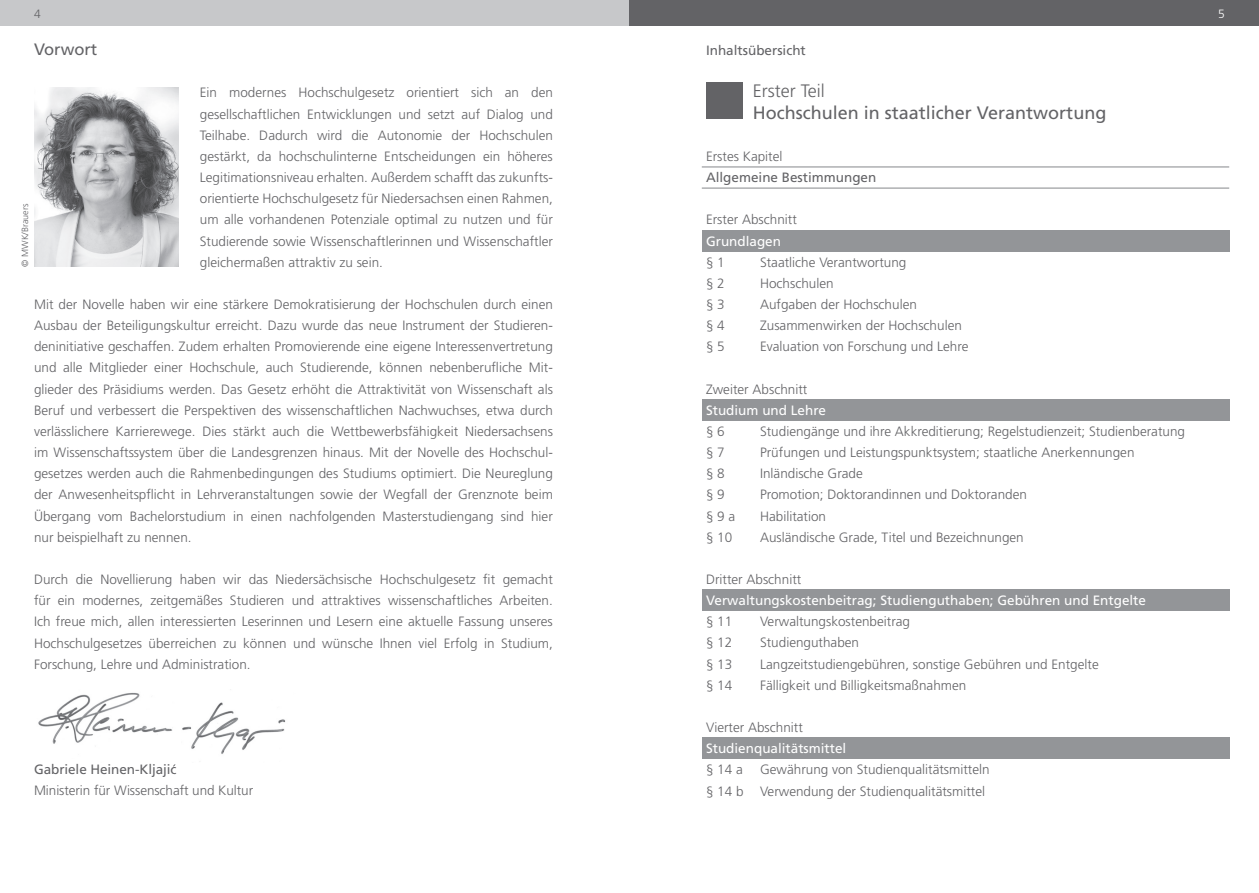
<style>
.page{position:relative;width:1259px;height:893px;background:#fff}
.page>*{position:absolute;margin:0;border:0;box-sizing:border-box;transform-origin:0 0}
.t1{font:18px "Frutiger";color:#636366}
.t2{font:300 18px "Frutiger";color:#636366}
.t3{font:16.5px "Frutiger";color:#636366}
.t4{font:300 13.5px/21.1px "Frutiger";color:#636366;text-align:justify}
.t5{font:13.5px "Frutiger";color:#fff}
.t6{font:13.5px "Frutiger";color:#636366}
.t7{font:300 12px "Frutiger";color:#636366}
.t8{font:300 12px "Frutiger";color:#fff}
.t9{font:300 9px "Frutiger";color:#636366}
</style>
<div class="page">
<div style="left:0;top:0;width:629px;height:26px;background:#c7c8ca"></div>
<div style="left:629px;top:0;width:630px;height:26px;background:#636366"></div>
<div style="left:702px;top:589px;width:527px;height:22px;background:#939598"></div>
<div style="left:702px;top:737px;width:527px;height:22px;background:#939598"></div>
<div style="left:702px;top:399px;width:527px;height:21px;background:#939598"></div>
<div style="left:702px;top:230px;width:527px;height:22px;background:#939598"></div>
<div style="left:706px;top:82px;width:36px;height:37px;background:#636366"></div>
<img style="left:34px;top:88px;width:145px;height:179px">
<hr style="left:702px;top:166px;width:527px;height:1px;background:#939598">
<hr style="left:702px;top:188px;width:527px;height:1px;background:#939598">
<img style="left:38px;top:692px;width:248px;height:62px">
<p class="t7" style="left:34px;top:7px;width:8px">4</p>
<p class="t8" style="left:1218px;top:7px;width:8px">5</p>
<p class="t3" style="left:34px;top:40px;width:65px">Vorwort</p>
<p class="t4" style="left:200px;top:82px;width:354px">Ein modernes Hochschulgesetz orientiert sich an den gesellschaftlichen Entwicklungen und setzt auf Dialog und Teilhabe. Dadurch wird die Autonomie der Hochschulen gestärkt, da hochschulinterne Entscheidungen ein höheres Legitimationsniveau erhalten. Außerdem schafft das zukunfts&shy;orientierte Hochschulgesetz für Niedersachsen einen Rahmen, um alle vorhandenen Potenziale optimal zu nutzen und für Studierende sowie Wissenschaftlerinnen und Wissenschaftler gleichermaßen attraktiv zu sein.</p>
<p class="t4" style="left:34px;top:294px;width:520px">Mit der Novelle haben wir eine stärkere Demokratisierung der Hochschulen durch einen Ausbau der Beteiligungskultur erreicht. Dazu wurde das neue Instrument der Studieren&shy;deninitiative geschaffen. Zudem erhalten Promovierende eine eigene Interessenvertretung und alle Mitglieder einer Hochschule, auch Studierende, können nebenberufliche Mit&shy;glieder des Präsidiums werden. Das Gesetz erhöht die Attraktivität von Wissenschaft als Beruf und verbessert die Perspektiven des wissenschaftlichen Nachwuchses, etwa durch verlässlichere Karrierewege. Dies stärkt auch die Wettbewerbsfähigkeit Niedersachsens im Wissenschaftssystem über die Landesgrenzen hinaus. Mit der Novelle des Hochschul&shy;gesetzes werden auch die Rahmenbedingungen des Studiums optimiert. Die Neureglung der Anwesenheitspflicht in Lehrveranstaltungen sowie der Wegfall der Grenznote beim Übergang vom Bachelorstudium in einen nachfolgenden Masterstudiengang sind hier nur beispielhaft zu nennen.</p>
<p class="t4" style="left:34px;top:569px;width:520px">Durch die Novellierung haben wir das Niedersächsische Hochschulgesetz fit gemacht für ein modernes, zeitgemäßes Studieren und attraktives wissenschaftliches Arbeiten.<br>Ich freue mich, allen interessierten Leserinnen und Lesern eine aktuelle Fassung unseres Hochschulgesetzes überreichen zu können und wünsche Ihnen viel Erfolg in Studium, Forschung, Lehre und Administration.</p>
<p class="t6" style="left:706px;top:43px;width:101px">Inhaltsübersicht</p>
<h1 class="t2" style="left:753px;top:81px;width:73px">Erster Teil</h1>
<h1 class="t1" style="left:753px;top:102px;width:355px">Hochschulen in staatlicher Verantwortung</h1>
<p class="t4" style="left:706px;top:146px;width:78px">Erstes Kapitel</p>
<p class="t6" style="left:706px;top:169px;width:172px">Allgemeine Bestimmungen</p>
<p class="t4" style="left:706px;top:209px;width:92px">Erster Abschnitt</p>
<p class="t5" style="left:706px;top:233px;width:77px">Grundlagen</p>
<p class="t4" style="left:706px;top:251px;width:20px">§ 1</p>
<p class="t4" style="left:760px;top:251px;width:148px">Staatliche Verantwortung</p>
<p class="t4" style="left:706px;top:273px;width:20px">§ 2</p>
<p class="t4" style="left:760px;top:273px;width:75px">Hochschulen</p>
<p class="t4" style="left:706px;top:294px;width:20px">§ 3</p>
<p class="t4" style="left:760px;top:294px;width:158px">Aufgaben der Hochschulen</p>
<p class="t4" style="left:706px;top:315px;width:20px">§ 4</p>
<p class="t4" style="left:760px;top:315px;width:203px">Zusammenwirken der Hochschulen</p>
<p class="t4" style="left:706px;top:336px;width:20px">§ 5</p>
<p class="t4" style="left:760px;top:336px;width:210px">Evaluation von Forschung und Lehre</p>
<p class="t4" style="left:706px;top:378px;width:103px">Zweiter Abschnitt</p>
<p class="t5" style="left:706px;top:402px;width:122px">Studium und Lehre</p>
<p class="t4" style="left:706px;top:421px;width:20px">§ 6</p>
<p class="t4" style="left:760px;top:421px;width:426px">Studiengänge und ihre Akkreditierung; Regelstudienzeit; Studienberatung</p>
<p class="t4" style="left:706px;top:442px;width:20px">§ 7</p>
<p class="t4" style="left:760px;top:442px;width:376px">Prüfungen und Leistungspunktsystem; staatliche Anerkennungen</p>
<p class="t4" style="left:706px;top:463px;width:20px">§ 8</p>
<p class="t4" style="left:760px;top:463px;width:104px">Inländische Grade</p>
<p class="t4" style="left:706px;top:484px;width:20px">§ 9</p>
<p class="t4" style="left:760px;top:484px;width:268px">Promotion; Doktorandinnen und Doktoranden</p>
<p class="t4" style="left:706px;top:505px;width:31px">§ 9 a</p>
<p class="t4" style="left:760px;top:505px;width:68px">Habilitation</p>
<p class="t4" style="left:706px;top:526px;width:28px">§ 10</p>
<p class="t4" style="left:760px;top:526px;width:265px">Ausländische Grade, Titel und Bezeichnungen</p>
<p class="t4" style="left:706px;top:569px;width:97px">Dritter Abschnitt</p>
<p class="t5" style="left:706px;top:592px;width:441px">Verwaltungskostenbeitrag; Studienguthaben; Gebühren und Entgelte</p>
<p class="t4" style="left:706px;top:611px;width:28px">§ 11</p>
<p class="t4" style="left:760px;top:611px;width:152px">Verwaltungskostenbeitrag</p>
<p class="t4" style="left:706px;top:632px;width:28px">§ 12</p>
<p class="t4" style="left:760px;top:632px;width:101px">Studienguthaben</p>
<p class="t4" style="left:706px;top:653px;width:28px">§ 13</p>
<p class="t4" style="left:760px;top:653px;width:340px">Langzeitstudiengebühren, sonstige Gebühren und Entgelte</p>
<p class="t4" style="left:706px;top:674px;width:28px">§ 14</p>
<p class="t4" style="left:760px;top:674px;width:208px">Fälligkeit und Billigkeitsmaßnahmen</p>
<p class="t4" style="left:706px;top:717px;width:98px">Vierter Abschnitt</p>
<p class="t5" style="left:706px;top:741px;width:142px">Studienqualitätsmittel</p>
<p class="t4" style="left:706px;top:759px;width:38px">§ 14 a</p>
<p class="t9" style="left:20px;top:267px;width:64px;rotate:-90deg">© MWK/Brauers</p>
<p class="t6" style="left:34px;top:762px;width:144px">Gabriele Heinen-Kljajic</p>
<p class="t4" style="left:34px;top:780px;width:221px">Ministerin für Wissenschaft und Kultur</p>
<p class="t4" style="left:706px;top:759px;width:285px;text-indent:54px">Gewährung von Studienqualitätsmitteln § 14 b Verwendung der Studienqualitätsmittel</p>
</div>
